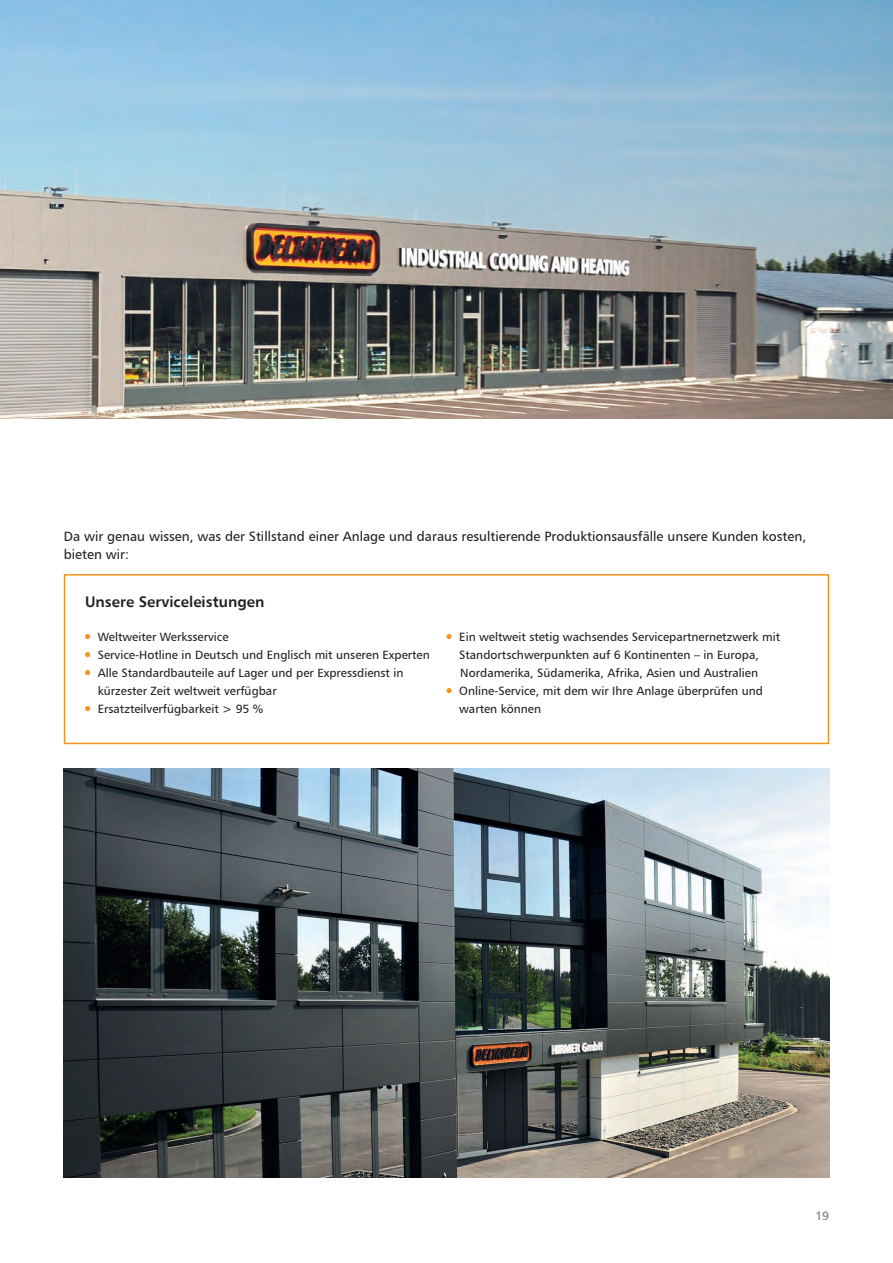
<style>
.page{position:relative;width:893px;height:1263px;background:#fff}
.page>*{position:absolute;margin:0;border:0;box-sizing:border-box;transform-origin:0 0}
.t1{font:15px "Humanist 777 BT Bold B";color:#231f20}
.t2{font:13.5px/18px "Humanist 777 BT Roman B";color:#231f20}
.t3{font:12px/18px "Humanist 777 BT Roman B";color:#231f20}
.t4{font:12px "Humanist 777 BT Roman B";color:#939598}
</style>
<div class="page">
<img style="left:0;top:0;width:893px;height:419px">
<div style="left:64px;top:574px;width:765px;height:170px;border:2px solid #f7931d"></div>
<img style="left:64px;top:769px;width:765px;height:409px">
<svg style="left:85px;top:634px;width:5px;height:5px"></svg>
<svg style="left:85px;top:652px;width:5px;height:5px"></svg>
<svg style="left:85px;top:670px;width:5px;height:5px"></svg>
<svg style="left:85px;top:706px;width:5px;height:5px"></svg>
<svg style="left:446px;top:634px;width:6px;height:5px"></svg>
<svg style="left:446px;top:688px;width:6px;height:5px"></svg>
<p class="t2" style="left:64px;top:527px;width:744px">Da wir genau wissen, was der Stillstand einer Anlage und daraus resultierende Produktionsausfälle unsere Kunden kosten, bieten wir:</p>
<p class="t1" style="left:85px;top:592px;width:181px">Unsere Serviceleistungen</p>
<p class="t3" style="left:98px;top:627px;width:334px">Weltweiter Werksservice<br>Service-Hotline in Deutsch und Englisch mit unseren Experten Alle Standardbauteile auf Lager und per Expressdienst in<br>kü rzester Zeit weltweit verfü gbar<br>Ersatzteilverfü gbarkeit &gt; 95 %</p>
<p class="t3" style="left:459px;top:627px;width:322px">Ein weltweit stetig wachsendes Servicepartnernetzwerk mit Standortschwerpunkten auf 6 Kontinenten – in Europa, Nordamerika, Südamerika, Afrika, Asien und Australien Online-Service, mit dem wir Ihre Anlage ü berprüfen und warten können</p>
<p class="t4" style="left:815px;top:1209px;width:15px">19</p>
</div>
